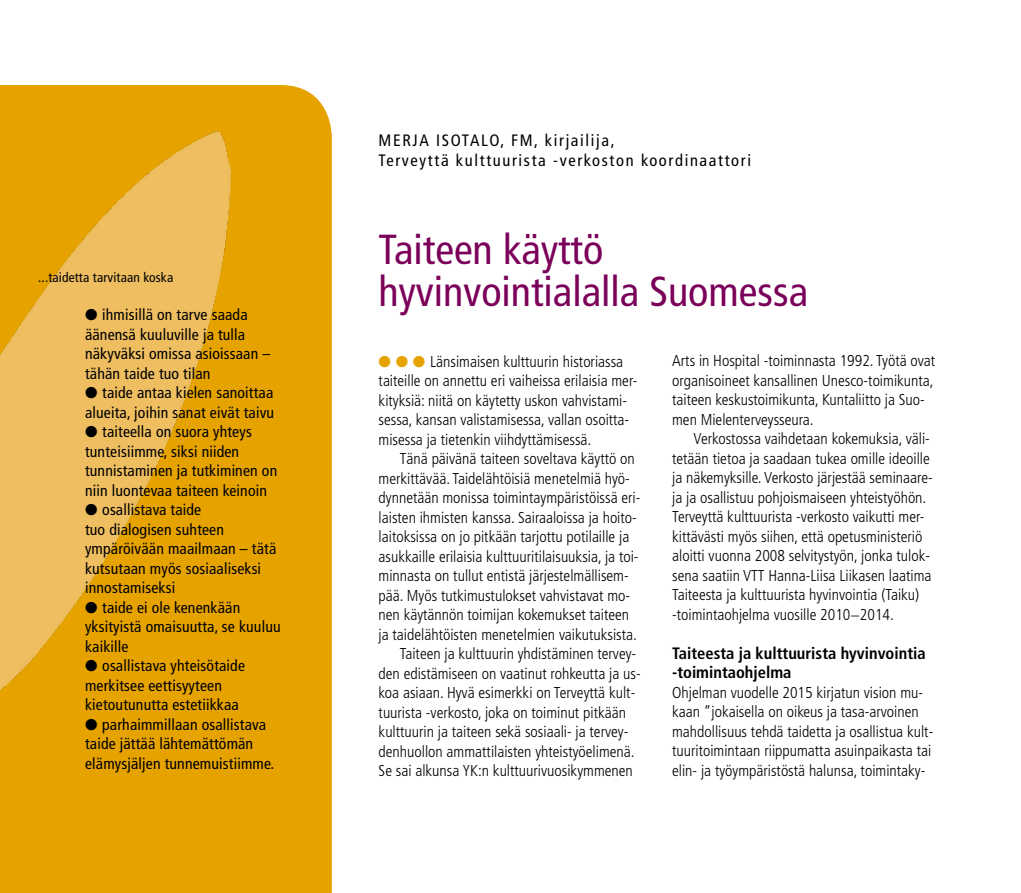
<style>
.page{position:relative;width:1021px;height:893px;background:#fff}
.page>*{position:absolute;margin:0;border:0;box-sizing:border-box;transform-origin:0 0}
.t1{font:condensed 42px/42px "Frutiger";color:#7b0059}
.t2{font:condensed 16.5px/19.5px "Frutiger";letter-spacing:.1em;color:#000}
.t3{font:700 condensed 16.5px/19.5px "Frutiger";color:#000}
.t4{font:300 condensed 15.75px/19.5px "Frutiger";color:#000}
.t5{font:condensed 15.75px/19.5px "Frutiger";letter-spacing:.01em;color:#000}
.t6{font:condensed 13.5px "Frutiger";letter-spacing:.01em;color:#000}
.s1{color:#e6a300}
</style>
<div class="page">
<div style="left:232px;top:85px;width:100px;height:808px;background:#e6a300"></div>
<img style="left:0;top:85px;width:232px;height:808px">
<p class="t6" style="left:38px;top:270px;width:136px">...taidetta tarvitaan koska</p>
<p class="t5" style="left:85px;top:305px;width:187px">● ihmisillä on tarve saada äänensä kuuluville ja tulla näkyväksi omissa asioissaan – tähän taide tuo tilan</p>
<p class="t5" style="left:85px;top:383px;width:191px">● taide antaa kielen sanoittaa alueita, joihin sanat eivät taivu</p>
<p class="t5" style="left:85px;top:422px;width:194px">● taiteella on suora yhteys tunteisiimme, siksi niiden tunnistaminen ja tutkiminen on niin luontevaa taiteen keinoin</p>
<p class="t5" style="left:85px;top:500px;width:193px">● osallistava taide<br>tuo dialogisen suhteen ympäröivään maailmaan – tätä kutsutaan myös sosiaaliseksi innostamiseksi</p>
<p class="t5" style="left:85px;top:598px;width:197px">● taide ei ole kenenkään yksityistä omaisuutta, se kuuluu kaikille</p>
<p class="t5" style="left:85px;top:656px;width:161px">● osallistava yhteisötaide merkitsee eettisyyteen kietoutunutta estetiikkaa</p>
<p class="t5" style="left:85px;top:715px;width:191px">● parhaimmillaan osallistava taide jättää lähtemättömän elämysjäljen tunnemuistiimme.</p>
<p class="t2" style="left:378px;top:131px;width:374px;text-indent:122px">, Fm, kirjailija,<br>Terveyttä kulttuurista -verkoston koordinaattori</p>
<p class="t2" style="left:378px;top:131px;width:74px">Merja Isotalo</p>
<h1 class="t1" style="left:378px;top:229px;width:431px">Taiteen käyttö hyvinvointialalla Suomessa</h1>
<p class="t4" style="left:378px;top:352px;width:260px"><span class="s1">●</span> <span class="s1">●</span> <span class="s1">●</span> Länsimaisen kulttuurin historiassa taiteille on annettu eri vaiheissa erilaisia mer&shy;kityksiä: niitä on käytetty uskon vahvistami&shy;sessa, kansan valistamisessa, vallan osoitta&shy;misessa ja tietenkin viihdyttämisessä.</p>
<p class="t4" style="left:400px;top:449px;width:236px">Tänä päivänä taiteen soveltava käyttö on</p>
<p class="t4" style="left:378px;top:469px;width:253px">merkittävää. Taidelähtöisiä menetelmiä hyö-</p>
<p class="t4" style="left:378px;top:488px;width:263px">dynnetään monissa toimintaympäristöissä eri-</p>
<p class="t4" style="left:378px;top:508px;width:260px">laisten ihmisten kanssa. Sairaaloissa ja hoito-</p>
<p class="t4" style="left:378px;top:527px;width:252px">laitoksissa on jo pitkään tarjottu potilaille ja</p>
<p class="t4" style="left:378px;top:547px;width:261px">asukkaille erilaisia kulttuuritilaisuuksia, ja toi-</p>
<p class="t4" style="left:378px;top:566px;width:252px">minnasta on tullut entistä järjestelmällisem-</p>
<p class="t4" style="left:378px;top:586px;width:253px">pää. Myös tutkimustulokset vahvistavat mo-</p>
<p class="t4" style="left:378px;top:605px;width:252px">nen käytännön toimijan kokemukset taiteen</p>
<p class="t4" style="left:378px;top:625px;width:260px">ja taidelähtöisten menetelmien vaikutuksista.</p>
<p class="t4" style="left:400px;top:644px;width:238px">Taiteen ja kulttuurin yhdistäminen tervey-</p>
<p class="t4" style="left:378px;top:664px;width:263px">den edistämiseen on vaatinut rohkeutta ja us-</p>
<p class="t4" style="left:378px;top:683px;width:258px">koa asiaan. Hyvä esimerkki on Terveyttä kult-</p>
<p class="t4" style="left:378px;top:703px;width:249px">tuurista -verkosto, joka on toiminut pitkään</p>
<p class="t4" style="left:378px;top:722px;width:251px">kulttuurin ja taiteen sekä sosiaali- ja tervey-</p>
<p class="t4" style="left:378px;top:742px;width:257px">denhuollon ammattilaisten yhteistyöelimenä.</p>
<p class="t4" style="left:378px;top:761px;width:256px">Se sai alkunsa YK:n kulttuurivuosikymmenen</p>
<p class="t4" style="left:672px;top:351px;width:264px">Arts in Hospital -toiminnasta 1992. Työtä ovat organisoineet kansallinen Unesco-toimikunta, taiteen keskustoimikunta, Kuntaliitto ja Suo&shy;men Mielenterveysseura.</p>
<p class="t4" style="left:672px;top:429px;width:262px;text-indent:21px">Verkostossa vaihdetaan kokemuksia, väli&shy;tetään tietoa ja saadaan tukea omille ideoille ja näkemyksille. Verkosto järjestää seminaare&shy;ja ja osallistuu pohjoismaiseen yhteistyöhön.<br>Terveyttä kulttuurista -verkosto vaikutti mer&shy;kittävästi myös siihen, että opetusministeriö aloitti vuonna 2008 selvitystyön, jonka tulok&shy;sena saatiin VTT Hanna-Liisa Liikasen laatima Taiteesta ja kulttuurista hyvinvointia (Taiku) -toimintaohjelma vuosille 2010−2014.</p>
<p class="t3" style="left:672px;top:643px;width:255px">Taiteesta ja kulttuurista hyvinvointia -toimintaohjelma</p>
<p class="t4" style="left:672px;top:683px;width:263px">Ohjelman vuodelle 2015 kirjatun vision mu&shy;kaan ”jokaisella on oikeus ja tasa-arvoinen mahdollisuus tehdä taidetta ja osallistua kult&shy;tuuritoimintaan riippumatta asuinpaikasta tai elin- ja työympäristöstä halunsa, toimintaky-</p>
</div>
